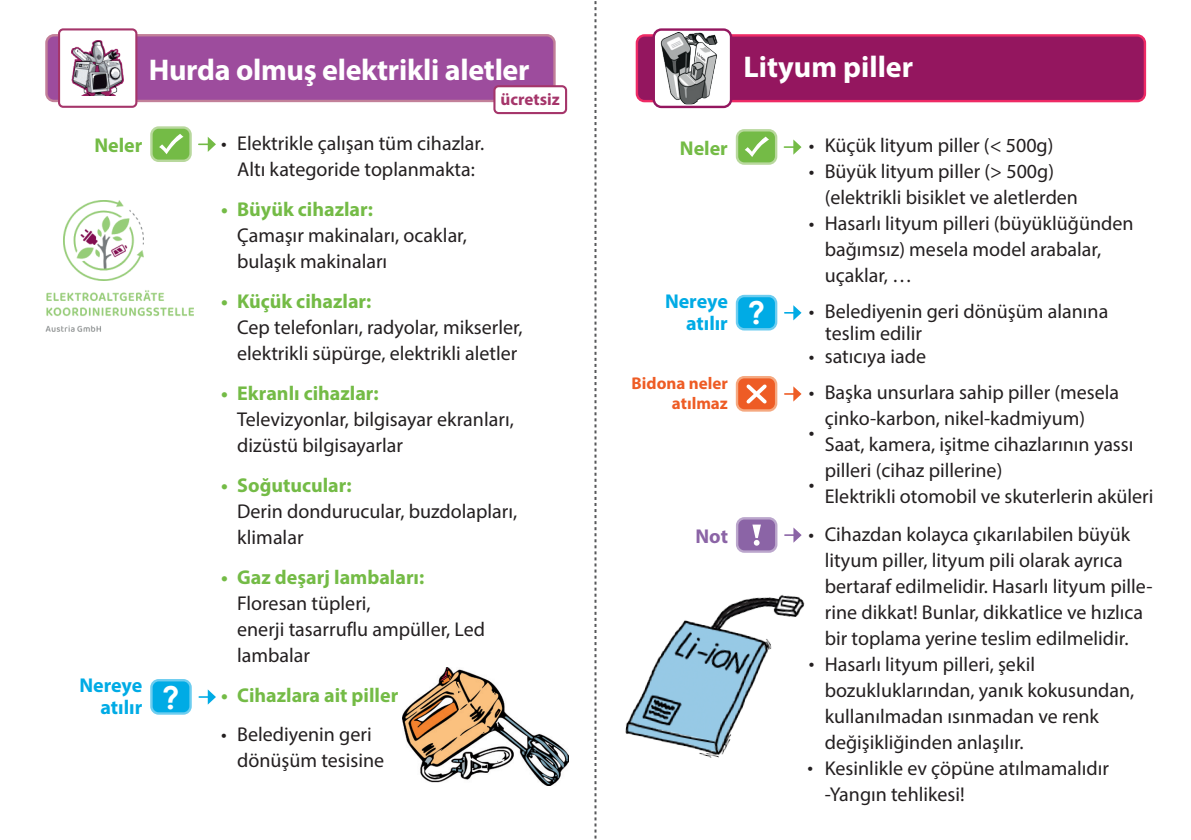
<style>
.page{position:relative;width:1191px;height:840px;background:#fff}
.page>*{position:absolute;margin:0;border:0;box-sizing:border-box;transform-origin:0 0}
.t1{font:700 31px "Century Gothic";color:#fff}
.t2{font:700 30px "Myriad Pro";letter-spacing:-.01em;color:#fff}
.t3{font:20px/26px "Myriad Pro";color:#231f20}
.t4{font:700 20px "Myriad Pro";color:#74bb46}
.t5{font:700 20px/22px "Myriad Pro";color:#00abe5;text-align:right}
.t6{font:700 20px "Myriad Pro";color:#8b64a6}
.t7{font:700 17px/20px "Myriad Pro";color:#ee5c25;text-align:right}
.t8{font:700 17px "Myriad Pro";color:#a5356a}
</style>
<div class="page">
<svg style="left:594px;top:1px;width:2px;height:838px"></svg>
<img style="left:402px;top:667px;width:166px;height:118px">
<div style="left:46px;top:35px;width:508px;height:66px;background:#9d4c9d;border-radius:8px"></div>
<div style="left:45px;top:34px;width:510px;height:68px;border:2px solid #c28099;border-radius:8px"></div>
<div style="left:59px;top:29px;width:77px;height:78px;background:#fff;border-radius:4px"></div>
<img style="left:72px;top:41px;width:52px;height:54px">
<div style="left:58px;top:28px;width:79px;height:80px;border:2px solid #a5356a;border-radius:4px"></div>
<div style="left:637px;top:35px;width:508px;height:66px;background:#94165f;border-radius:8px"></div>
<div style="left:635px;top:34px;width:511px;height:68px;border:2px solid #ee2a65;border-radius:8px"></div>
<div style="left:654px;top:30px;width:77px;height:77px;background:#fff;border-radius:8px"></div>
<img style="left:657px;top:32px;width:72px;height:72px">
<div style="left:652px;top:28px;width:80px;height:80px;border:2px solid #94165f;border-radius:8px"></div>
<img style="left:625px;top:594px;width:180px;height:164px">
<div style="left:737px;top:296px;width:39px;height:33px;background:#00abe5;border-radius:7px"></div>
<div style="left:736px;top:295px;width:41px;height:35px;border:2px solid #6dcdf0;border-radius:7px"></div>
<svg style="left:784px;top:305px;width:17px;height:15px"></svg>
<svg style="left:784px;top:386px;width:17px;height:15px"></svg>
<div style="left:737px;top:377px;width:39px;height:33px;background:#ee5c25;border-radius:7px"></div>
<div style="left:736px;top:376px;width:41px;height:35px;border:2px solid #f5a981;border-radius:7px"></div>
<svg style="left:746px;top:384px;width:21px;height:20px"></svg>
<svg style="left:785px;top:527px;width:16px;height:15px"></svg>
<div style="left:737px;top:518px;width:39px;height:33px;background:#8b64a6;border-radius:7px"></div>
<div style="left:736px;top:517px;width:41px;height:35px;border:2px solid #bba6cc;border-radius:7px"></div>
<svg style="left:752px;top:524px;width:9px;height:21px"></svg>
<svg style="left:784px;top:139px;width:17px;height:16px"></svg>
<div style="left:737px;top:130px;width:39px;height:33px;background:#74bb46;border-radius:7px"></div>
<div style="left:736px;top:129px;width:41px;height:36px;border:2px solid #b8d89d;border-radius:7px"></div>
<svg style="left:745px;top:136px;width:24px;height:21px"></svg>
<div style="left:151px;top:679px;width:40px;height:34px;background:#00abe5;border-radius:7px"></div>
<div style="left:150px;top:678px;width:42px;height:36px;border:2px solid #6dcdf0;border-radius:7px"></div>
<svg style="left:199px;top:689px;width:17px;height:15px"></svg>
<svg style="left:199px;top:137px;width:17px;height:15px"></svg>
<div style="left:151px;top:127px;width:40px;height:34px;background:#74bb46;border-radius:7px"></div>
<div style="left:150px;top:126px;width:42px;height:36px;border:2px solid #b8d89d;border-radius:7px"></div>
<svg style="left:159px;top:134px;width:24px;height:20px"></svg>
<div style="left:494px;top:86px;width:72px;height:27px;background:#fff;border-radius:4px"></div>
<div style="left:493px;top:85px;width:74px;height:29px;border:2px solid #a5356a;border-radius:4px"></div>
<img style="left:64px;top:200px;width:80px;height:80px">
<img style="left:45px;top:290px;width:149px;height:42px">
<h2 class="t2" style="left:149px;top:50px;width:382px">Hurda olmuş elektrikli aletler</h2>
<p class="t8" style="left:500px;top:88px;width:61px">ücretsiz</p>
<p class="t4" style="left:94px;top:132px;width:49px">Neler</p>
<p class="t3" style="left:221px;top:130px;width:264px;text-align:center">• Elektrikle çalışan tüm cihazlar.<br>Altı kategoride toplanmakta:</p>
<p class="t4" style="left:221px;top:196px;width:153px">• Büyük cihazlar:</p>
<p class="t3" style="left:237px;top:222px;width:231px">Çamaşır makinaları, ocaklar, bulaşık makinaları</p>
<p class="t4" style="left:221px;top:288px;width:152px">• Küçük cihazlar:</p>
<p class="t3" style="left:237px;top:314px;width:287px">Cep telefonları, radyolar, mikserler, elektrikli süpürge, elektrikli aletler</p>
<p class="t4" style="left:221px;top:380px;width:159px">• Ekranlı cihazlar:</p>
<p class="t3" style="left:237px;top:406px;width:278px">Televizyonlar, bilgisayar ekranları, dizüstü bilgisayarlar</p>
<p class="t4" style="left:221px;top:472px;width:132px">• Soğutucular:</p>
<p class="t3" style="left:237px;top:498px;width:282px">Derin dondurucular, buzdolapları, klimalar</p>
<p class="t4" style="left:221px;top:564px;width:205px">• Gaz deşarj lambaları:</p>
<p class="t3" style="left:237px;top:590px;width:249px">Floresan tüpleri,<br>enerji tasarruflu ampüller, Led lambalar</p>
<p class="t4" style="left:221px;top:682px;width:179px">• Cihazlara ait piller</p>
<p class="t3" style="left:237px;top:720px;width:149px;text-indent:-16px">• Belediyenin geri dönüşüm tesisine</p>
<p class="t5" style="left:79px;top:673px;width:64px">Nereye atılır</p>
<h1 class="t1" style="left:162px;top:677px;width:19px">?</h1>
<h2 class="t2" style="left:743px;top:47px;width:171px">Lityum piller</h2>
<p class="t4" style="left:680px;top:135px;width:49px">Neler</p>
<p class="t5" style="left:665px;top:289px;width:64px">Nereye atılır</p>
<p class="t7" style="left:631px;top:373px;width:98px">Bidona neler atılmaz</p>
<h1 class="t1" style="left:748px;top:293px;width:19px">?</h1>
<p class="t6" style="left:695px;top:522px;width:34px">Not</p>
<p class="t3" style="left:808px;top:131px;width:246px">• Küçük lityum piller (&lt; 500g)</p>
<p class="t3" style="left:824px;top:157px;width:255px;text-indent:-16px">• Büyük lityum piller (&gt; 500g) (elektrikli bisiklet ve aletlerden</p>
<p class="t3" style="left:824px;top:209px;width:310px;text-indent:-16px">• Hasarlı lityum pilleri (büyüklüğünden bağımsız) mesela model arabalar, uçaklar, …</p>
<p class="t3" style="left:825px;top:299px;width:285px;line-height:22.6px;text-indent:-16px">• Belediyenin geri dönüşüm alanına teslim edilir</p>
<p class="t3" style="left:808px;top:343px;width:119px">• satıcıya iade</p>
<p class="t3" style="left:824px;top:379px;width:330px;text-indent:-16px">• Başka unsurlara sahip piller (mesela çinko-karbon, nikel-kadmiyum)<br>Saat, kamera, işitme cihazlarının yassı pilleri (cihaz pillerine)<br>Elektrikli otomobil ve skuterlerin aküleri</p>
<p class="t3" style="left:824px;top:521px;width:329px">Cihazdan kolayca çıkarılabilen büyük lityum piller, lityum pili olarak ayrıca bertaraf edilmelidir. Hasarlı lityum pille&shy;rine dikkat! Bunlar, dikkatlice ve hızlıca bir toplama yerine teslim edilmelidir.<br>Hasarlı lityum pilleri, şekil bozukluklarından, yanık kokusundan, kullanılmadan ısınmadan ve renk değişikliğinden anlaşılır.<br>Kesinlikle ev çöpüne atılmamalıdır -Yangın tehlikesi!</p>
<p class="t3" style="left:808px;top:418px;width:7px">•</p>
<p class="t3" style="left:808px;top:470px;width:7px">•</p>
<p class="t3" style="left:808px;top:520px;width:7px">•</p>
<p class="t3" style="left:808px;top:649px;width:7px">•</p>
<p class="t3" style="left:807px;top:753px;width:7px">•</p>
</div>
